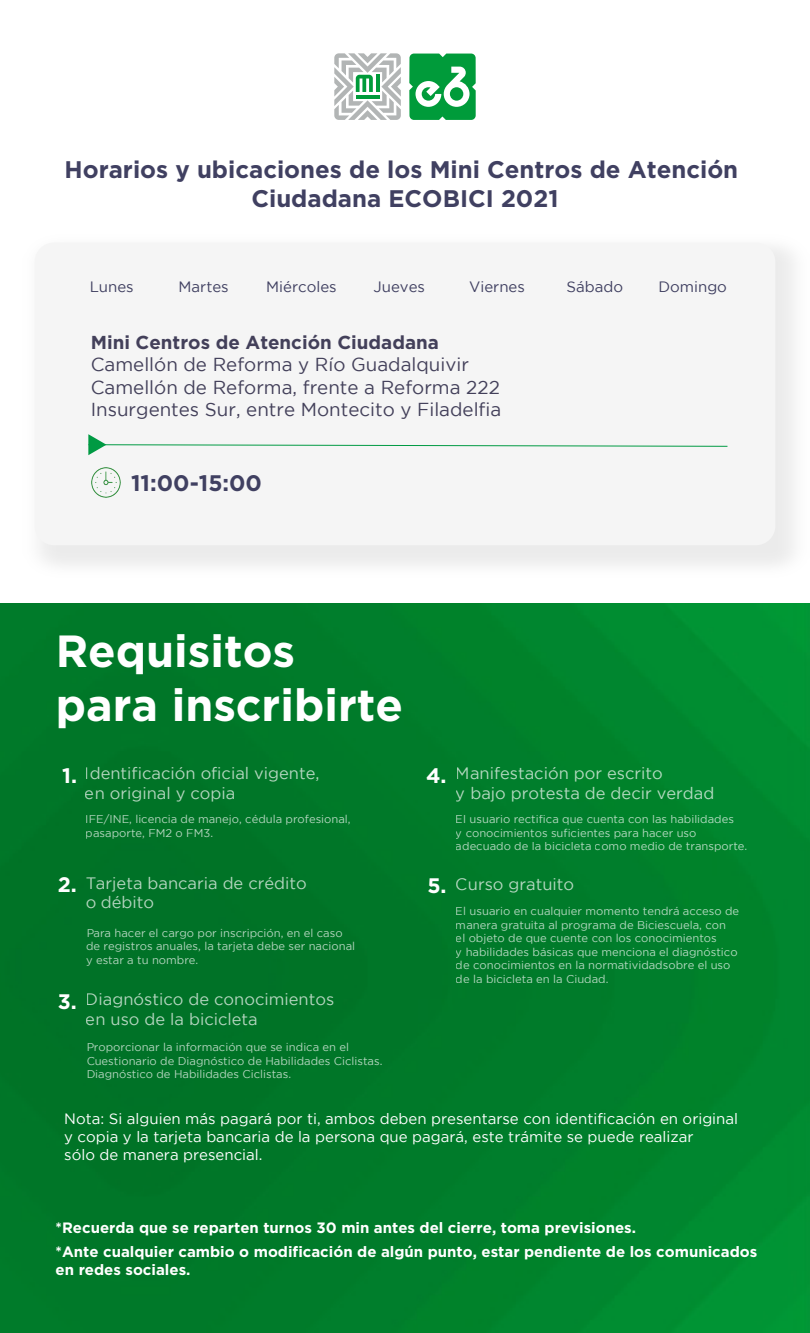
<style>
.page{position:relative;width:810px;height:1333px;background:#fff}
.page>*{position:absolute;margin:0;border:0;box-sizing:border-box;transform-origin:0 0}
.t1{font:700 45px/54px "Gotham";color:#fff}
.t2{font:700 24px/28.5px "Gotham";color:#404061;text-align:center}
.t3{font:700 22.5px "Gotham";color:#404061}
.t4{font:700 21px "Gotham";color:#fff}
.t5{font:18.75px/22.5px "Gotham";color:#43405a}
.t6{font:700 18.75px "Gotham";color:#43405a}
.t7{font:16.5px/19.5px "Gotham";color:#fff}
.t8{font:15px/18px "Gotham";color:#fff}
.t9{font:700 15px/23.9px "Gotham";color:#fff}
.t10{font:15px "Gotham";color:#404061}
.t11{font:11.25px/13.5px "Gotham";color:#fff}
</style>
<div class="page">
<div style="left:35px;top:243px;width:740px;height:302px;background:#f5f5f5;border-radius:19px"></div>
<img style="left:0;top:604px;width:810px;height:729px">
<svg style="left:88px;top:434px;width:640px;height:21px"></svg>
<img style="left:91px;top:468px;width:29px;height:29px">
<svg style="left:409px;top:54px;width:67px;height:66px"></svg>
<svg style="left:334px;top:53px;width:67px;height:67px"></svg>
<h2 class="t2" style="left:65px;top:155px;width:675px">Horarios y ubicaciones de los Mini Centros de Atención<br>Ciudadana ECOBICI 2021</h2>
<h3 class="t10" style="left:90px;top:278px;width:46px">Lunes</h3>
<h3 class="t10" style="left:179px;top:278px;width:52px">Martes</h3>
<h3 class="t10" style="left:266px;top:278px;width:72px">Miércoles</h3>
<h3 class="t10" style="left:373px;top:278px;width:53px">Jueves</h3>
<h3 class="t10" style="left:469px;top:278px;width:57px">Viernes</h3>
<h3 class="t10" style="left:567px;top:278px;width:58px">Sábado</h3>
<h3 class="t10" style="left:658px;top:278px;width:70px">Domingo</h3>
<h3 class="t6" style="left:91px;top:331px;width:350px">Mini Centros de Atención Ciudadana</h3>
<h3 class="t5" style="left:91px;top:353px;width:412px">Camellón de Reforma y Río Guadalquivir<br>Camellón de Reforma, frente a Reforma 222<br>Insurgentes Sur, entre Montecito y Filadelfia</h3>
<h3 class="t3" style="left:131px;top:470px;width:132px">11:00-15:00</h3>
<h1 class="t1" style="left:56px;top:623px;width:349px">Requisitos para inscribirte</h1>
<h3 class="t4" style="left:62px;top:763px;width:16px">1.</h3>
<h3 class="t4" style="left:58px;top:873px;width:21px">2.</h3>
<h3 class="t4" style="left:58px;top:989px;width:21px">3.</h3>
<h3 class="t7" style="left:85px;top:763px;width:236px">Identificación oficial vigente, en original y copia</h3>
<p class="t11" style="left:86px;top:812px;width:267px">IFE/INE, licencia de manejo, cédula profesional, pasaporte, FM2 o FM3.</p>
<h3 class="t7" style="left:85px;top:873px;width:223px">Tarjeta bancaria de crédito o débito</h3>
<p class="t11" style="left:86px;top:926px;width:271px">Para hacer el cargo por inscripción, en el caso de registros anuales, la tarjeta debe ser nacional y estar a tu nombre.</p>
<h3 class="t7" style="left:86px;top:989px;width:250px">Diagnóstico de conocimientos en uso de la bicicleta</h3>
<p class="t11" style="left:86px;top:1040px;width:298px">Proporcionar la información que se indica en el<br>Cuestionario de Diagnóstico de Habilidades Ciclistas.<br>Diagnóstico de Habilidades Ciclistas.</p>
<h3 class="t4" style="left:426px;top:763px;width:22px">4.</h3>
<h3 class="t4" style="left:427px;top:874px;width:21px">5.</h3>
<h3 class="t7" style="left:456px;top:764px;width:260px">Manifestación por escrito<br>y bajo protesta de decir verdad</h3>
<p class="t11" style="left:456px;top:812px;width:293px">El usuario rectifica que cuenta con las habilidades<br>y conocimientos suficientes para hacer uso adecuado de la bicicleta como medio de transporte.</p>
<h3 class="t7" style="left:456px;top:874px;width:120px">Curso gratuito</h3>
<p class="t11" style="left:456px;top:904px;width:285px">El usuario en cualquier momento tendrá acceso de manera gratuita al programa de Biciescuela, con<br>el objeto de que cuente con los conocimientos<br>y habilidades básicas que menciona el diagnóstico de conocimientos en la normatividadsobre el uso de la bicicleta en la Ciudad.</p>
<h3 class="t8" style="left:64px;top:1109px;width:675px">Nota: Si alguien más pagará por ti, ambos deben presentarse con identificación en original y copia y la tarjeta bancaria de la persona que pagará, este trámite se puede realizar<br>sólo de manera presencial.</h3>
<h3 class="t9" style="left:56px;top:1216px;width:703px">*Recuerda que se reparten turnos 30 min antes del cierre, toma previsiones.<br>*Ante cualquier cambio o modificación de algún punto, estar pendiente de los comunicados</h3>
<h3 class="t9" style="left:56px;top:1257px;width:136px">en redes sociales.</h3>
</div>
